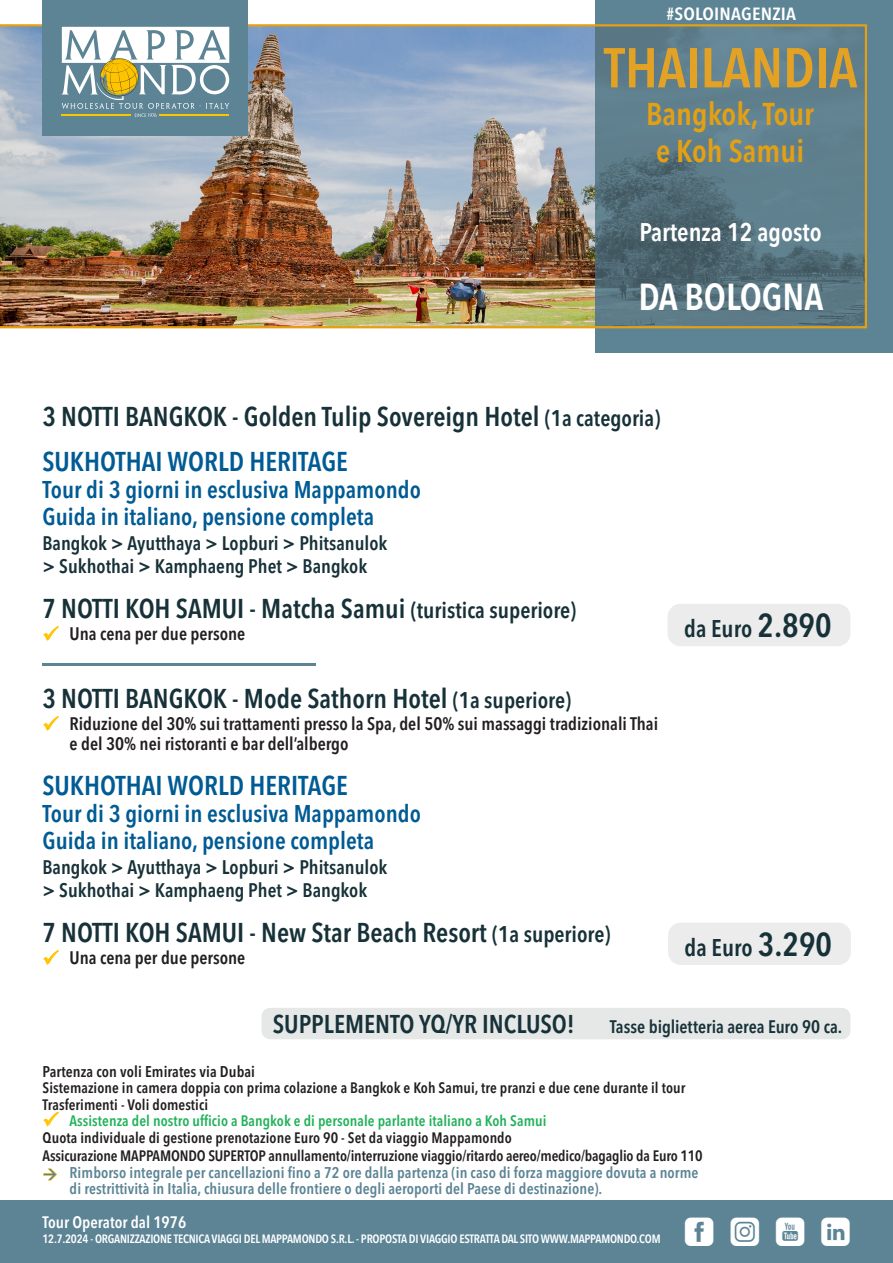
<style>
.page{position:relative;width:893px;height:1263px;background:#fff}
.page>*{position:absolute;margin:0;border:0;box-sizing:border-box;transform-origin:0 0}
.t1{font:600 55.5px "Avenir Next Condensed";color:#e4a225}
.t2{font:600 37.5px "Avenir Next Condensed";color:#fff}
.t3{font:36px "Mappamondoutil";color:#fff}
.t4{font:600 31.5px "Avenir Next Condensed";color:#e4a013}
.t5{font:600 condensed 27px "Avenir Next LT Pro";color:#173138}
.t6{font:600 condensed 27px "Avenir Next LT Pro";color:#005b94}
.t7{font:600 condensed 25.5px "Avenir Next LT Pro";color:#173138}
.t8{font:600 25.5px "Avenir Next Condensed";color:#fff}
.t9{font:600 condensed 24px "Avenir Next LT Pro";color:#005b94}
.t10{font:600 condensed 24px "Avenir Next LT Pro";color:#173138}
.t11{font:600 condensed 19.5px "Avenir Next LT Pro";color:#173138}
.t12{font:600 condensed 18px/19.5px "Avenir Next LT Pro";color:#231f20}
.t13{font:600 condensed 18px "Avenir Next LT Pro";letter-spacing:-.005em;color:#173138}
.t14{font:600 condensed 17.55px "Avenir Next LT Pro";letter-spacing:.01em;color:#fff;scale:1.11 1}
.t15{font:600 condensed 16.5px "Avenir Next LT Pro";color:#fff}
.t16{font:600 condensed 15.45px/16.5px "Avenir Next LT Pro";letter-spacing:.005em;color:#5c8495}
.t17{font:600 condensed 15.45px "Avenir Next LT Pro";letter-spacing:.005em;color:#231f20}
.t18{font:600 condensed 15px "Avenir Next LT Pro";letter-spacing:.005em;color:#231f20}
.t19{font:600 condensed 15px "Avenir Next LT Pro";letter-spacing:.005em;color:#21b259}
.t20{font:600 condensed 12px "Avenir Next LT Pro";letter-spacing:-.02em;color:#fff}
.s1{font-size:22.5px}
.s2{font-size:33px}
</style>
<div class="page">
<div style="left:0;top:1200px;width:893px;height:63px;background:#5c8495"></div>
<div style="left:668px;top:604px;width:182px;height:42px;background:#ececec;border-radius:13px"></div>
<div style="left:595px;top:0;width:298px;height:353px;background:#5c8495"></div>
<img style="left:0;top:24px;width:867px;height:304px">
<div style="left:42px;top:0;width:206px;height:136px;background:#5c8495"></div>
<svg style="left:62px;top:27px;width:167px;height:90px"></svg>
<div style="left:668px;top:922px;width:183px;height:43px;background:#ececec;border-radius:13px"></div>
<hr style="left:42px;top:663px;width:274px;height:2px;background:#5c8495">
<div style="left:261px;top:1008px;width:589px;height:31px;background:#e5e8e7;border-radius:9px"></div>
<p class="t14" style="left:667px;top:3px;width:118px">#SOLOINAGENZIA</p>
<p class="t1" style="left:604px;top:20px;width:255px">THAILANDIA</p>
<p class="t4" style="left:646px;top:87px;width:169px">Bangkok, Tour</p>
<p class="t4" style="left:656px;top:124px;width:150px">e Koh Samui</p>
<p class="t8" style="left:639px;top:210px;width:184px">Partenza 12 agosto</p>
<p class="t2" style="left:638px;top:264px;width:187px">DA BOLOGNA</p>
<p class="t5" style="left:43px;top:400px;width:619px">3 NOTTI BANGKOK - Golden Tulip Sovereign Hotel <span class="s1">(1a categoria)</span></p>
<p class="t6" style="left:43px;top:445px;width:307px">SUKHOTHAI WORLD HERITAGE</p>
<p class="t9" style="left:43px;top:475px;width:380px">Tour di 3 giorni in esclusiva Mappamondo</p>
<p class="t9" style="left:43px;top:502px;width:333px">Guida in italiano, pensione completa</p>
<p class="t11" style="left:43px;top:532px;width:346px">Bangkok &gt; Ayutthaya &gt; Lopburi &gt; Phitsanulok</p>
<p class="t11" style="left:43px;top:554px;width:326px">&gt; Sukhothai &gt; Kamphaeng Phet &gt; Bangkok</p>
<p class="t5" style="left:43px;top:592px;width:535px">7 NOTTI KOH SAMUI - Matcha Samui <span class="s1">(turistica superiore)</span></p>
<p class="t12" style="left:70px;top:624px;width:177px">Una cena per due persone</p>
<p class="t5" style="left:43px;top:682px;width:530px">3 NOTTI BANGKOK - Mode Sathorn Hotel <span class="s1">(1a superiore)</span></p>
<p class="t12" style="left:70px;top:714px;width:590px">Riduzione del 30% sui trattamenti presso la Spa, del 50% sui massaggi tradizionali Thai e del 30% nei ristoranti e bar dell’albergo</p>
<p class="t6" style="left:43px;top:769px;width:307px">SUKHOTHAI WORLD HERITAGE</p>
<p class="t9" style="left:43px;top:799px;width:380px">Tour di 3 giorni in esclusiva Mappamondo</p>
<p class="t9" style="left:43px;top:826px;width:333px">Guida in italiano, pensione completa</p>
<p class="t11" style="left:43px;top:856px;width:346px">Bangkok &gt; Ayutthaya &gt; Lopburi &gt; Phitsanulok</p>
<p class="t11" style="left:43px;top:878px;width:326px">&gt; Sukhothai &gt; Kamphaeng Phet &gt; Bangkok</p>
<p class="t5" style="left:43px;top:916px;width:569px">7 NOTTI KOH SAMUI - New Star Beach Resort <span class="s1">(1a superiore)</span></p>
<p class="t12" style="left:70px;top:948px;width:177px">Una cena per due persone</p>
<p class="t10" style="left:684px;top:614px;width:149px">da Euro <span class="s2">2.890</span></p>
<p class="t10" style="left:685px;top:933px;width:149px">da Euro <span class="s2">3.290</span></p>
<p class="t7" style="left:273px;top:1008px;width:304px">SUPPLEMENTO YQ/YR INCLUSO!</p>
<p class="t13" style="left:610px;top:1015px;width:234px">Tasse biglietteria aerea Euro 90 ca.</p>
<p class="t17" style="left:43px;top:1062px;width:214px">Partenza con voli Emirates via Dubai</p>
<p class="t18" style="left:43px;top:1079px;width:644px">Sistemazione in camera doppia con prima colazione a Bangkok e Koh Samui, tre pranzi e due cene durante il tour</p>
<p class="t18" style="left:43px;top:1095px;width:167px">Trasferimenti - Voli domestici</p>
<p class="t19" style="left:70px;top:1112px;width:478px">Assistenza del nostro ufficio a Bangkok e di personale parlante italiano a Koh Samui</p>
<p class="t18" style="left:43px;top:1128px;width:471px">Quota individuale di gestione prenotazione Euro 90 - Set da viaggio Mappamondo</p>
<p class="t18" style="left:43px;top:1146px;width:662px">Assicurazione MAPPAMONDO SUPERTOP annullamento/interruzione viaggio/ritardo aereo/medico/bagaglio da Euro 110</p>
<p class="t16" style="left:70px;top:1164px;width:630px">Rimborso integrale per cancellazioni fino a 72 ore dalla partenza (in caso di forza maggiore dovuta a norme di restrittività in Italia, chiusura delle frontiere o degli aeroporti del Paese di destinazione).</p>
<p class="t15" style="left:43px;top:1212px;width:145px">Tour Operator dal 1976</p>
<p class="t20" style="left:43px;top:1231px;width:620px">12.7.2024 - ORGANIZZAZIONE TECNICA VIAGGI DEL MAPPAMONDO S.R.L. - PROPOSTA DI VIAGGIO ESTRATTA DAL SITO WWW.MAPPAMONDO.COM</p>
<p class="t3" style="left:685px;top:1212px;width:167px">fiyl</p>
</div>
